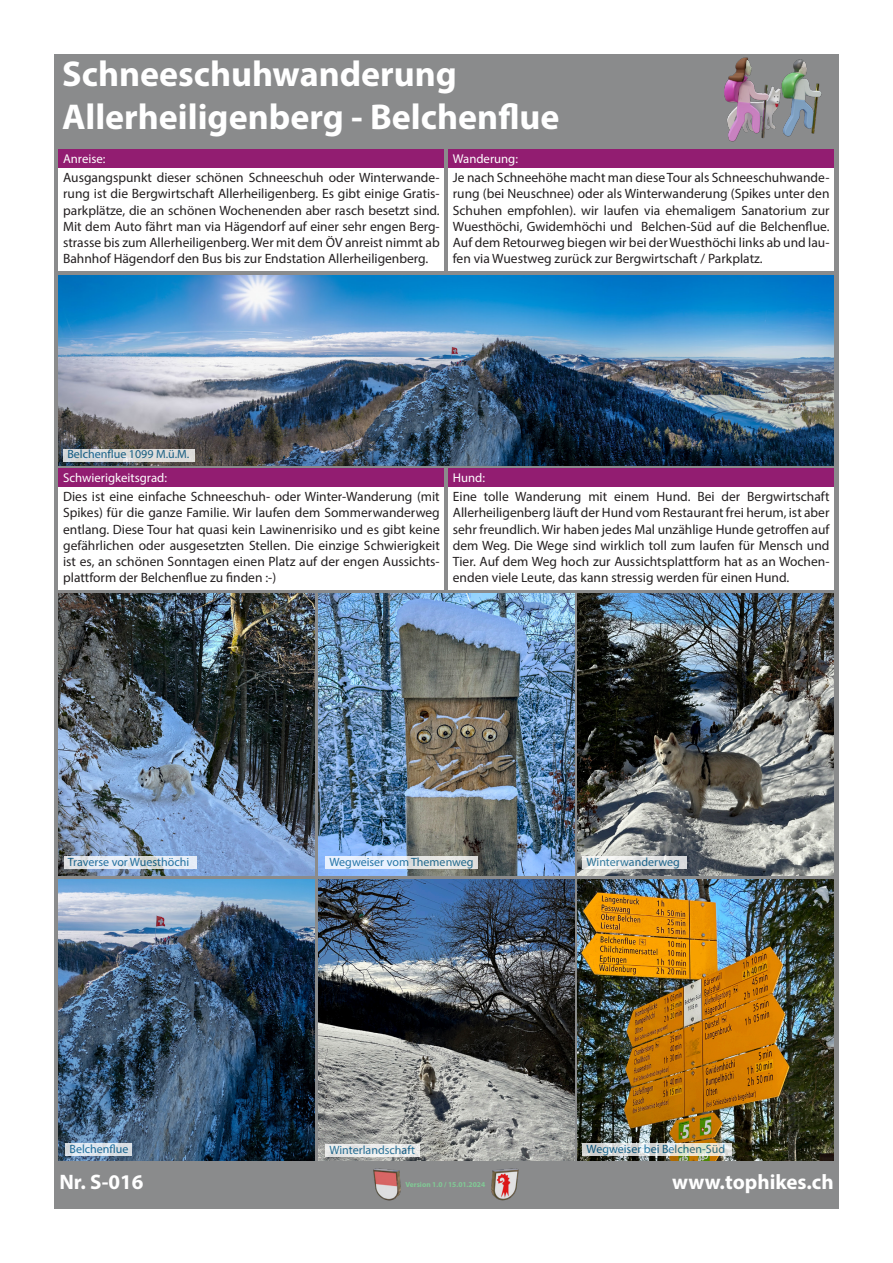
<style>
.page{position:relative;width:893px;height:1263px;background:#fff}
.page>*{position:absolute;margin:0;border:0;box-sizing:border-box;transform-origin:0 0}
.t1{font:700 36px/43.2px "Myriad Pro";color:#fff}
.t2{font:700 21px "Myriad Pro";color:#fff}
.t3{font:13.5px/16.2px "Myriad Pro";color:#231f20;text-align:justify}
.t4{font:12.75px "Myriad Pro";color:#fff}
.t5{font:12px "Myriad Pro";color:#0d6594}
.t6{font:700 7.5px "Myriad Pro";color:#81c995}
</style>
<div class="page">
<div style="left:54px;top:54px;width:785px;height:1155px;background:#8a8b8c"></div>
<img style="left:724px;top:57px;width:98px;height:85px">
<div style="left:59px;top:168px;width:385px;height:102px;background:#fff"></div>
<div style="left:449px;top:168px;width:385px;height:102px;background:#fff"></div>
<div style="left:59px;top:149px;width:385px;height:19px;background:#921d71"></div>
<div style="left:449px;top:149px;width:385px;height:19px;background:#921d71"></div>
<img style="left:59px;top:275px;width:775px;height:190px">
<div style="left:59px;top:487px;width:385px;height:102px;background:#fff"></div>
<div style="left:449px;top:487px;width:385px;height:102px;background:#fff"></div>
<div style="left:59px;top:468px;width:385px;height:19px;background:#921d71"></div>
<div style="left:449px;top:468px;width:385px;height:19px;background:#921d71"></div>
<img style="left:318px;top:593px;width:256px;height:282px">
<img style="left:578px;top:593px;width:256px;height:282px">
<img style="left:318px;top:879px;width:256px;height:282px">
<img style="left:578px;top:879px;width:256px;height:282px">
<img style="left:59px;top:879px;width:256px;height:282px">
<img style="left:59px;top:593px;width:256px;height:282px">
<img style="left:373px;top:1168px;width:146px;height:33px">
<svg style="left:325px;top:856px;width:153px;height:13px;background:#e5eaf0"></svg>
<svg style="left:582px;top:856px;width:104px;height:13px"></svg>
<svg style="left:582px;top:1143px;width:150px;height:13px;background:#dfded7"></svg>
<svg style="left:65px;top:1143px;width:67px;height:13px"></svg>
<svg style="left:64px;top:856px;width:132px;height:13px;background:#e2e7ed"></svg>
<svg style="left:325px;top:1144px;width:95px;height:13px"></svg>
<div style="left:63px;top:449px;width:131px;height:12px;background:#dbdbda"></div>
<h1 class="t1" style="left:62px;top:51px;width:499px">Schneeschuhwanderung<br>Allerheiligenberg - Belchenflue</h1>
<p class="t4" style="left:63px;top:151px;width:44px">Anreise:</p>
<p class="t4" style="left:453px;top:151px;width:67px">Wanderung:</p>
<p class="t3" style="left:63px;top:169px;width:378px">Ausgangspunkt dieser schönen Schneeschuh oder Winterwande&shy;rung ist die Bergwirtschaft Allerheiligenberg. Es gibt einige Gratis&shy;parkplätze, die an schönen Wochenenden aber rasch besetzt sind.<br>Mit dem Auto fährt man via Hägendorf auf einer sehr engen Berg&shy;strasse bis zum Allerheiligenberg. Wer mit dem ÖV anreist nimmt ab Bahnhof Hägendorf den Bus bis zur Endstation Allerheiligenberg.</p>
<p class="t3" style="left:453px;top:169px;width:378px">Je nach Schneehöhe macht man diese Tour als Schneeschuhwande&shy;rung (bei Neuschnee) oder als Winterwanderung (Spikes unter den Schuhen empfohlen). wir laufen via ehemaligem Sanatorium zur Wuesthöchi, Gwidemhöchi und Belchen-Süd auf die Belchenflue.<br>Auf dem Retourweg biegen wir bei der Wuesthöchi links ab und lau&shy;fen via Wuestweg zurück zur Bergwirtschaft / Parkplatz.</p>
<p class="t5" style="left:67px;top:447px;width:123px">Belchenflue 1099 M.ü.M.</p>
<p class="t4" style="left:63px;top:470px;width:105px">Schwierigkeitsgrad:</p>
<p class="t4" style="left:453px;top:470px;width:34px">Hund:</p>
<p class="t3" style="left:63px;top:488px;width:378px">Dies ist eine einfache Schneeschuh- oder Winter-Wanderung (mit Spikes) für die ganze Familie. Wir laufen dem Sommerwanderweg entlang. Diese Tour hat quasi kein Lawinenrisiko und es gibt keine gefährlichen oder ausgesetzten Stellen. Die einzige Schwierigkeit ist es, an schönen Sonntagen einen Platz auf der engen Aussichts&shy;plattform der Belchenflue zu finden :-)</p>
<p class="t3" style="left:453px;top:488px;width:378px">Eine tolle Wanderung mit einem Hund. Bei der Bergwirtschaft Allerheiligenberg läuft der Hund vom Restaurant frei herum, ist aber sehr freundlich. Wir haben jedes Mal unzählige Hunde getroffen auf dem Weg. Die Wege sind wirklich toll zum laufen für Mensch und Tier. Auf dem Weg hoch zur Aussichtsplattform hat as an Wochen&shy;enden viele Leute, das kann stressig werden für einen Hund.</p>
<p class="t5" style="left:68px;top:855px;width:123px">Traverse vor Wuesthöchi</p>
<p class="t5" style="left:330px;top:855px;width:146px">Wegweiser vom Themenweg</p>
<p class="t5" style="left:587px;top:855px;width:95px">Winterwanderweg</p>
<p class="t5" style="left:70px;top:1142px;width:61px">Belchenflue</p>
<p class="t5" style="left:587px;top:1142px;width:140px">Wegweiser bei Belchen-Süd</p>
<p class="t5" style="left:330px;top:1142px;width:87px">Winterlandschaft</p>
<h2 class="t2" style="left:59px;top:1169px;width:86px">Nr. S-016</h2>
<h2 class="t2" style="left:672px;top:1169px;width:163px">www.tophikes.ch</h2>
<p class="t6" style="left:405px;top:1179px;width:81px">Version 1.0 / 15.01.2024</p>
</div>
